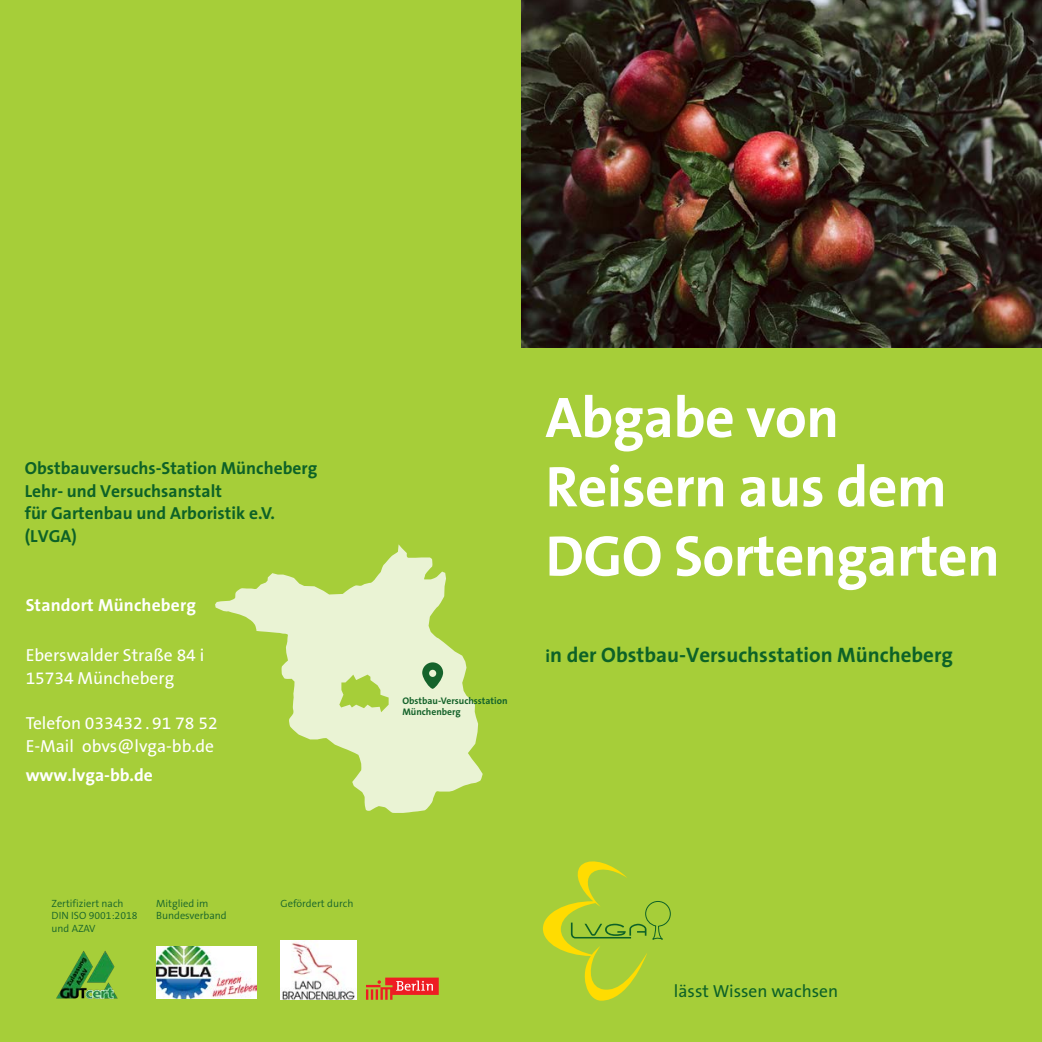
<style>
.page{position:relative;width:1042px;height:1042px;background:#a6ce39}
.page>*{position:absolute;margin:0;border:0;box-sizing:border-box;transform-origin:0 0}
.t1{font:700 57.75px/69.3px "The Sans B7";letter-spacing:-.01em;color:#fff}
.t2{font:700 21px "The Sans B7";color:#0d6227}
.t3{font:700 17.5px/22.8px "The Sans B7";color:#0d6227}
.t4{font:17.5px/22.8px "The Sans B5 Plain";color:#fff}
.t5{font:700 17.5px "The Sans B7";letter-spacing:.01em;color:#fff}
.t6{font:17.5px "The Sans B5 Plain";color:#0d6227}
.t7{font:300 10.5px/12.6px "The Sans B4";color:#15632b}
.t8{font:700 9.62px "The Sans B7";color:#15632b}
.s1{font-size:17.5px}
</style>
<div class="page">
<img style="left:521px;top:0;width:521px;height:347px">
<svg style="left:215px;top:544px;width:268px;height:269px"></svg>
<svg style="left:339px;top:674px;width:50px;height:38px"></svg>
<svg style="left:422px;top:662px;width:21px;height:27px"></svg>
<img style="left:281px;top:940px;width:75px;height:60px">
<svg style="left:366px;top:977px;width:73px;height:22px"></svg>
<img style="left:56px;top:951px;width:61px;height:47px">
<img style="left:156px;top:946px;width:100px;height:53px">
<svg style="left:543px;top:861px;width:128px;height:140px"></svg>
<p class="t3" style="left:25px;top:457px;width:294px">Obstbauversuchs-Station Müncheberg<br>Lehr- und Versuchsanstalt<br>für Gartenbau und Arboristik e.V. (LVGA)</p>
<p class="t5" style="left:26px;top:595px;width:172px">Standort Müncheberg</p>
<p class="t4" style="left:26px;top:644px;width:180px">Eberswalder Straße 84 i<br>15734 Müncheberg</p>
<p class="t4" style="left:26px;top:712px;width:193px">Telefon 033432 . 91 78 52<br>E-Mail obvs@lvga-bb.de</p>
<p class="t5" style="left:26px;top:766px;width:129px">www.lvga-bb.de</p>
<p class="t7" style="left:52px;top:897px;width:87px">Zertifiziert nach<br>DIN ISO 9001:2018 und AZAV</p>
<p class="t7" style="left:156px;top:897px;width:54px">Mitglied im</p>
<p class="t7" style="left:281px;top:897px;width:74px">Gefördert durch</p>
<p class="t7" style="left:156px;top:910px;width:72px">Bundesverband</p>
<p class="t8" style="left:402px;top:695px;width:107px">Obstbau-Versuchsstation</p>
<p class="t8" style="left:402px;top:706px;width:60px">Münchenberg</p>
<p class="t1" style="left:545px;top:385px;width:456px">Abgabe von<br>Reisern aus dem<br>DGO Sortengarten</p>
<p class="t2" style="left:545px;top:643px;width:409px"><span class="s1">i</span>n der Obstbau-Versuchsstation Müncheberg</p>
<p class="t6" style="left:674px;top:982px;width:166px">lässt Wissen wachsen</p>
</div>
